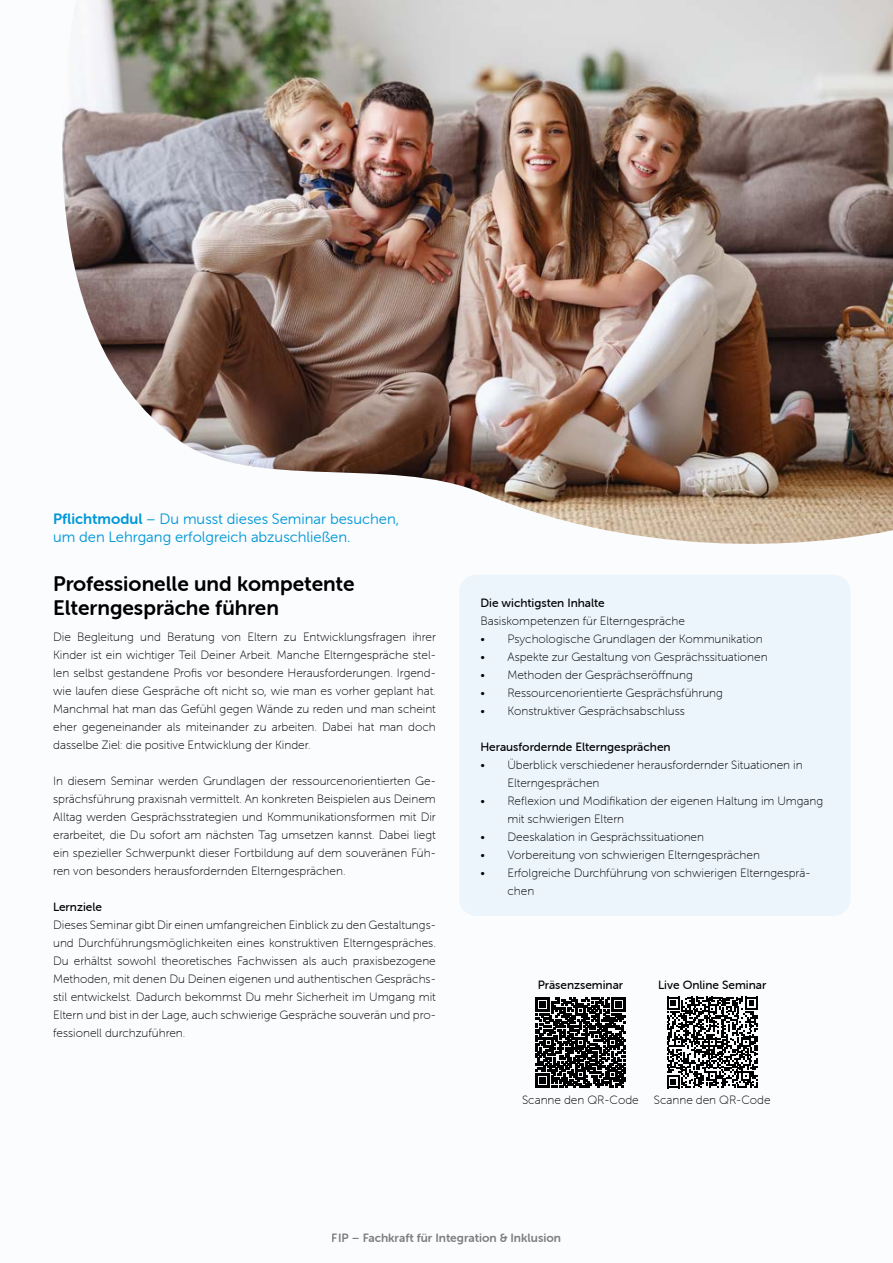
<style>
.page{position:relative;width:893px;height:1263px;background:#fafcfe}
.page>*{position:absolute;margin:0;border:0;box-sizing:border-box;transform-origin:0 0}
.t1{font:21px/24px "Museo Sans Rounded 700";color:#000}
.t2{font:15px/18px "Museo Sans Rounded 300";color:#0097d7}
.t3{font:12px/18px "Museo Sans Rounded 100";color:#000;text-align:justify}
.t4{font:12px "Museo Sans Rounded 500";color:#000}
.t5{font:12px "Museo Sans Rounded 700";color:#000}
.s1{font-family:"Museo Sans Rounded 700"}
.s2{font-family:"Museo Sans Rounded 500"}
</style>
<div class="page">
<img style="left:62px;top:0;width:831px;height:544px">
<div style="left:459px;top:575px;width:391px;height:341px;background:#ecf5fc;border-radius:17px"></div>
<svg style="left:667px;top:997px;width:91px;height:91px"></svg>
<svg style="left:535px;top:997px;width:91px;height:90px"></svg>
<p class="t2" style="left:53px;top:510px;width:348px"><span class="s1">Pflichtmodul</span> – Du musst dieses Seminar besuchen, um den Lehrgang erfolgreich abzuschließen.</p>
<h1 class="t1" style="left:53px;top:571px;width:303px">Professionelle und kompetente<br>Elterngespräche führen</h1>
<p class="t3" style="left:53px;top:628px;width:384px">Die Begleitung und Beratung von Eltern zu Entwicklungsfragen ihrer Kinder ist ein wichtiger Teil Deiner Arbeit. Manche Elterngespräche stel&shy;len selbst gestandene Profis vor besondere Herausforderungen. Irgend&shy;wie laufen diese Gespräche oft nicht so, wie man es vorher geplant hat.<br>Manchmal hat man das Gefühl gegen Wände zu reden und man scheint eher gegeneinander als miteinander zu arbeiten. Dabei hat man doch dasselbe Ziel: die positive Entwicklung der Kinder.</p>
<p class="t3" style="left:53px;top:772px;width:384px">In diesem Seminar werden Grundlagen der ressourcenorientierten Ge&shy;sprächsführung praxisnah vermittelt. An konkreten Beispielen aus Deinem Alltag werden Gesprächsstrategien und Kommunikationsformen mit Dir erarbeitet, die Du sofort am nächsten Tag umsetzen kannst. Dabei liegt ein spezieller Schwerpunkt dieser Fortbildung auf dem souveränen Füh&shy;ren von besonders herausfordernden Elterngesprächen.</p>
<p class="t4" style="left:53px;top:900px;width:50px">Lernziele</p>
<p class="t3" style="left:53px;top:916px;width:384px">Dieses Seminar gibt Dir einen umfangreichen Einblick zu den Gestaltungs&shy;und Durchführungsmöglichkeiten eines konstruktiven Elterngespräches.<br>Du erhältst sowohl theoretisches Fachwissen als auch praxisbezogene Methoden, mit denen Du Deinen eigenen und authentischen Gesprächs&shy;stil entwickelst. Dadurch bekommst Du mehr Sicherheit im Umgang mit Eltern und bist in der Lage, auch schwierige Gespräche souverän und pro&shy;fessionell durchzuführen.</p>
<p class="t4" style="left:480px;top:596px;width:126px">Die wichtigsten Inhalte</p>
<p class="t3" style="left:480px;top:612px;width:206px">Basiskompetenzen für Elterngespräche</p>
<p class="t3" style="left:480px;top:630px;width:284px">• Psychologische Grundlagen der Kommunikation</p>
<p class="t3" style="left:480px;top:648px;width:289px">• Aspekte zur Gestaltung von Gesprächssituationen</p>
<p class="t3" style="left:480px;top:666px;width:214px">• Methoden der Gesprächseröffnung</p>
<p class="t3" style="left:480px;top:684px;width:244px">• Ressourcenorientierte Gesprächsführung</p>
<p class="t3" style="left:480px;top:702px;width:206px">• Konstruktiver Gesprächsabschluss</p>
<p class="t4" style="left:480px;top:740px;width:192px">Herausfordernde Elterngesprächen</p>
<p class="t3" style="left:507px;top:756px;width:297px;text-indent:-27px">• Überblick verschiedener herausfordernder Situationen in<br>Elterngesprächen</p>
<p class="t3" style="left:507px;top:792px;width:317px;text-indent:-27px">• Reflexion und Modifikation der eigenen Haltung im Umgang mit schwierigen Eltern</p>
<p class="t3" style="left:480px;top:828px;width:225px">• Deeskalation in Gesprächssituationen</p>
<p class="t3" style="left:480px;top:846px;width:281px">• Vorbereitung von schwierigen Elterngesprächen</p>
<p class="t3" style="left:507px;top:864px;width:304px;text-indent:-27px">• Erfolgreiche Durchführung von schwierigen Elterngesprä&shy;chen</p>
<p class="t4" style="left:538px;top:978px;width:87px">Präsenzseminar</p>
<p class="t4" style="left:658px;top:978px;width:110px">Live Online Seminar</p>
<p class="t3" style="left:522px;top:1091px;width:118px">Scanne den QR-Code</p>
<p class="t3" style="left:654px;top:1091px;width:118px">Scanne den QR-Code</p>
<p class="t5" style="left:332px;top:1231px;width:231px">FIP <span class="s2">–</span> Fachkraft für Integration &amp; Inklusion</p>
</div>
